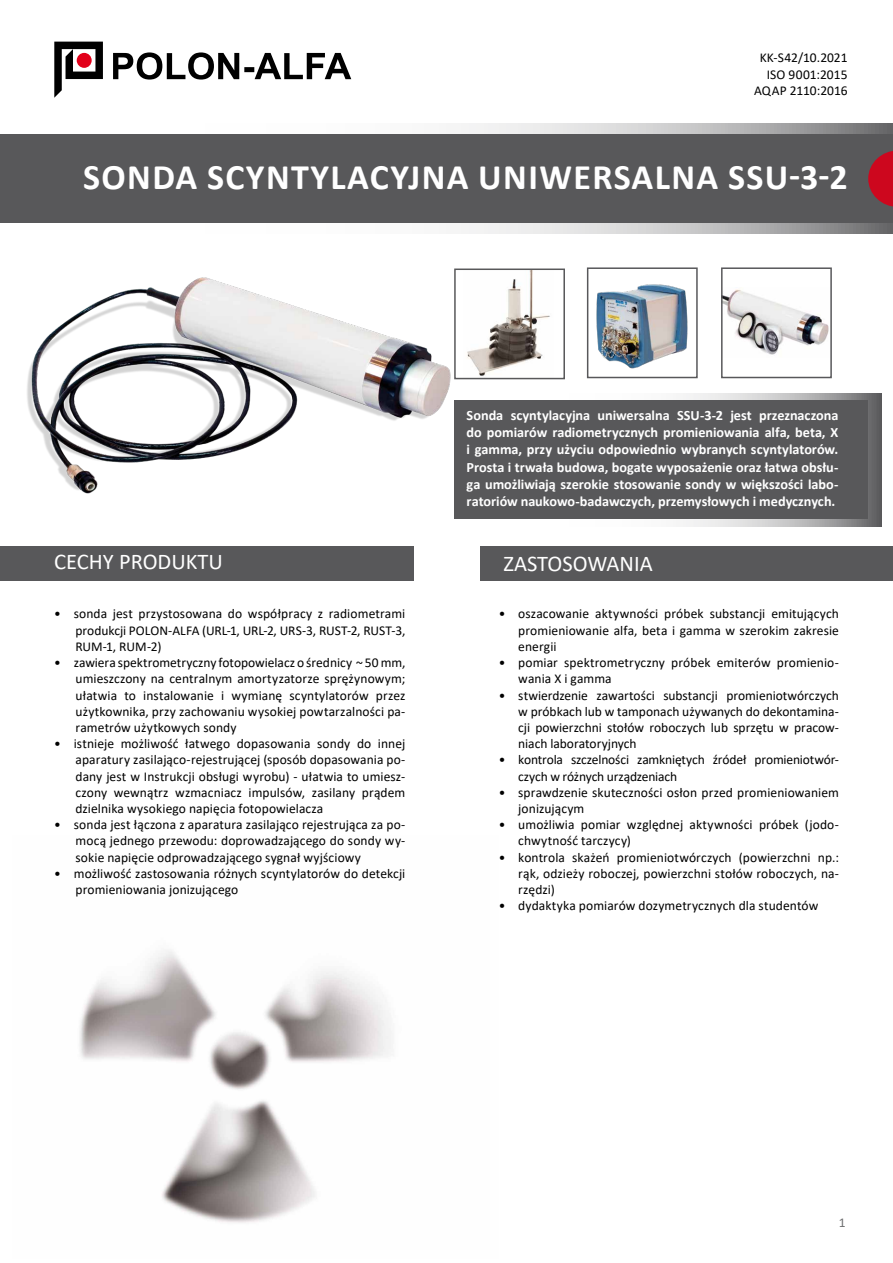
<style>
.page{position:relative;width:893px;height:1263px;background:#fff}
.page>*{position:absolute;margin:0;border:0;box-sizing:border-box;transform-origin:0 0}
.t1{font:700 36px "Calibri";letter-spacing:.04em;color:#fff}
.t2{font:22.5px "Calibri";color:#fff}
.t3{font:700 14.25px/17.1px "Calibri";letter-spacing:-.005em;color:#fff;text-align:justify}
.t4{font:13.5px/16.2px "Calibri";letter-spacing:.005em;color:#000;text-align:justify}
.t5{font:13.5px "Calibri";color:#707172}
</style>
<div class="page">
<img style="left:79px;top:950px;width:313px;height:273px">
<div style="left:0;top:546px;width:413px;height:35px;background:#58585a"></div>
<svg style="left:0;top:123px;width:893px;height:111px"></svg>
<svg style="left:683px;top:393px;width:199px;height:133px;background:#9a9a9b"></svg>
<div style="left:0;top:134px;width:893px;height:88px;background:#58585a"></div>
<div style="left:480px;top:546px;width:413px;height:35px;background:#58585a"></div>
<div style="left:454px;top:400px;width:413px;height:119px;background:#58585a"></div>
<svg style="left:54px;top:42px;width:49px;height:56px"></svg>
<svg style="left:113px;top:52px;width:238px;height:28px"></svg>
<svg style="left:868px;top:151px;width:25px;height:56px"></svg>
<img style="left:596px;top:284px;width:92px;height:85px">
<div style="left:587px;top:267px;width:111px;height:111px;border:2px solid #58585a"></div>
<img style="left:724px;top:289px;width:105px;height:66px">
<div style="left:721px;top:267px;width:111px;height:111px;border:2px solid #58585a"></div>
<img style="left:27px;top:277px;width:429px;height:217px">
<svg style="left:467px;top:271px;width:83px;height:105px"></svg>
<div style="left:454px;top:268px;width:111px;height:111px;border:2px solid #58585a"></div>
<p class="t4" style="left:754px;top:49px;width:95px;text-align:right">KK-S42/10.2021<br>ISO 9001:2015<br>AQAP 2110:2016</p>
<h1 class="t1" style="left:83px;top:152px;width:766px">SONDA SCYNTYLACYJNA UNIWERSALNA SSU-3-2</h1>
<p class="t3" style="left:467px;top:407px;width:373px">Sonda scyntylacyjna uniwersalna SSU-3-2 jest przeznaczona do pomiarów radiometrycznych promieniowania alfa, beta, X i gamma, przy użyciu odpowiednio wybranych scyntylatorów.<br>Prosta i trwała budowa, bogate wyposażenie oraz łatwa obsłu&shy;ga umożliwiają szerokie stosowanie sondy w większości labo&shy;ratoriów naukowo-badawczych, przemysłowych i medycznych.</p>
<h2 class="t2" style="left:54px;top:546px;width:170px">CECHY PRODUKTU</h2>
<h2 class="t2" style="left:504px;top:547px;width:151px">ZASTOSOWANIA</h2>
<p class="t4" style="left:518px;top:605px;width:322px;text-indent:-19px">• oszacowanie aktywności próbek substancji emitujących promieniowanie alfa, beta i gamma w szerokim zakresie energii</p>
<p class="t4" style="left:518px;top:654px;width:322px;text-indent:-20px">• pomiar spektrometryczny próbek emiterów promienio&shy;wania X i gamma</p>
<p class="t4" style="left:518px;top:686px;width:322px;text-indent:-19px">• stwierdzenie zawartości substancji promieniotwórczych w próbkach lub w tamponach używanych do dekontamina&shy;cji powierzchni stołów roboczych lub sprzętu w pracow&shy;niach laboratoryjnych</p>
<p class="t4" style="left:518px;top:751px;width:322px;text-indent:-19px">• kontrola szczelności zamkniętych źródeł promieniotwór&shy;czych w różnych urządzeniach</p>
<p class="t4" style="left:518px;top:784px;width:322px;text-indent:-20px">• sprawdzenie skuteczności osłon przed promieniowaniem jonizującym</p>
<p class="t4" style="left:518px;top:816px;width:322px;text-indent:-19px">• umożliwia pomiar względnej aktywności próbek (jodo&shy;chwytność tarczycy)</p>
<p class="t4" style="left:518px;top:848px;width:322px;text-indent:-19px">• kontrola skażeń promieniotwórczych (powierzchni np.: rąk, odzieży roboczej, powierzchni stołów roboczych, na&shy;rzędzi)</p>
<p class="t4" style="left:499px;top:897px;width:321px">• dydaktyka pomiarów dozymetrycznych dla studentów</p>
<p class="t4" style="left:76px;top:605px;width:331px;text-indent:-21px">• sonda jest przystosowana do współpracy z radiometrami produkcji POLON-ALFA (URL-1, URL-2, URS-3, RUST-2, RUST-3, RUM-1, RUM-2)</p>
<p class="t4" style="left:76px;top:654px;width:331px;text-indent:-21px">• zawiera spektrometryczny fotopowielacz o średnicy ~ 50mm, umieszczony na centralnym amortyzatorze sprężynowym; ułatwia to instalowanie i wymianę scyntylatorów przez użytkownika, przy zachowaniu wysokiej powtarzalności pa&shy;rametrów użytkowych sondy</p>
<p class="t4" style="left:76px;top:735px;width:331px;text-indent:-21px">• istnieje możliwość łatwego dopasowania sondy do innej aparatury zasilająco-rejestrującej (sposób dopasowania po&shy;dany jest w Instrukcji obsługi wyrobu) - ułatwia to umiesz&shy;czony wewnątrz wzmacniacz impulsów, zasilany prądem dzielnika wysokiego napięcia fotopowielacza</p>
<p class="t4" style="left:76px;top:816px;width:331px;text-indent:-21px">• sonda jest łączona z aparatura zasilająco rejestrująca za po&shy;mocą jednego przewodu: doprowadzającego do sondy wy&shy;sokie napięcie odprowadzającego sygnał wyjściowy</p>
<p class="t4" style="left:76px;top:865px;width:331px;text-indent:-21px">• możliwość zastosowania różnych scyntylatorów do detekcji promieniowania jonizującego</p>
<p class="t5" style="left:839px;top:1213px;width:8px">1</p>
</div>
